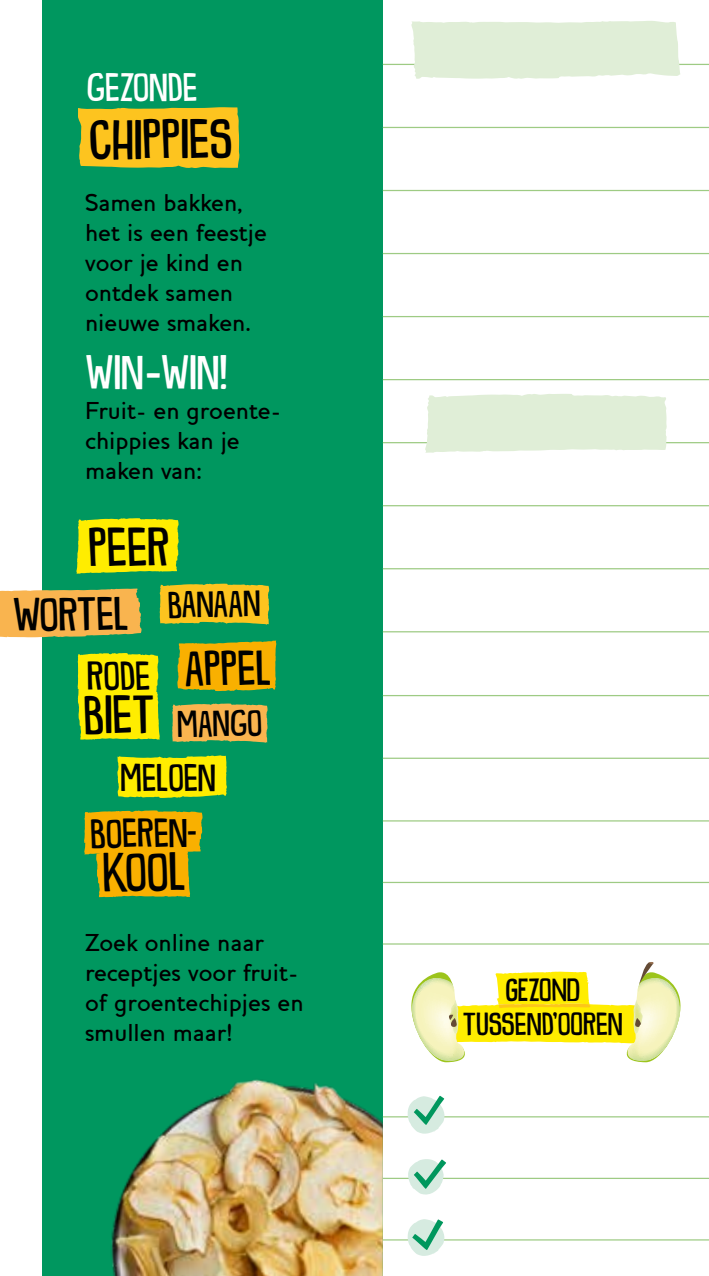
<style>
.page{position:relative;width:709px;height:1276px;background:#fff}
.page>*{position:absolute;margin:0;border:0;box-sizing:border-box;transform-origin:0 0}
.t1{font:49px "DK Snemand";letter-spacing:-.005em;color:#000}
.t2{font:48px "DK Snemand";color:#000}
.t3{font:47.25px "DK Snemand";color:#000}
.t4{font:43px "DK Snemand";color:#000}
.t5{font:42.5px "DK Snemand";color:#fff}
.t6{font:41.25px "DK Snemand";color:#000}
.t7{font:35.75px "DK Snemand";color:#000}
.t8{font:35px "DK Snemand";color:#fff}
.t9{font:34px "DK Snemand";color:#000}
.t10{font:32.5px "DK Snemand";color:#000}
.t11{font:28.25px/34px "DK Snemand";color:#000;text-align:center}
.t12{font:500 25px/30px "Houschka Alt";color:#000}
.s1{font-size:47.25px}
</style>
<div class="page">
<div style="left:43px;top:0;width:340px;height:1276px;background:#00975f"></div>
<img style="left:111px;top:1079px;width:272px;height:197px">
<hr style="left:383px;top:1116px;width:326px;height:1px;background:#9ecb84">
<hr style="left:383px;top:1177px;width:326px;height:2px;background:#9ecb84">
<hr style="left:383px;top:1239px;width:326px;height:1px;background:#9ecb84">
<hr style="left:383px;top:190px;width:326px;height:1px;background:#9ecb84">
<hr style="left:383px;top:127px;width:326px;height:1px;background:#9ecb84">
<hr style="left:383px;top:64px;width:326px;height:1px;background:#9ecb84">
<hr style="left:383px;top:442px;width:326px;height:1px;background:#9ecb84">
<hr style="left:383px;top:820px;width:326px;height:1px;background:#9ecb84">
<hr style="left:383px;top:695px;width:326px;height:1px;background:#9ecb84">
<hr style="left:383px;top:757px;width:326px;height:2px;background:#9ecb84">
<hr style="left:383px;top:882px;width:326px;height:1px;background:#9ecb84">
<hr style="left:383px;top:943px;width:326px;height:1px;background:#9ecb84">
<hr style="left:383px;top:316px;width:326px;height:1px;background:#9ecb84">
<hr style="left:383px;top:568px;width:326px;height:1px;background:#9ecb84">
<hr style="left:383px;top:253px;width:326px;height:1px;background:#9ecb84">
<hr style="left:383px;top:505px;width:326px;height:1px;background:#9ecb84">
<hr style="left:383px;top:379px;width:326px;height:1px;background:#9ecb84">
<hr style="left:383px;top:631px;width:326px;height:1px;background:#9ecb84">
<svg style="left:408px;top:1159px;width:38px;height:35px"></svg>
<svg style="left:407px;top:1095px;width:37px;height:38px"></svg>
<svg style="left:407px;top:1219px;width:37px;height:37px"></svg>
<svg style="left:425px;top:394px;width:242px;height:59px;background:#e2efda"></svg>
<svg style="left:411px;top:21px;width:269px;height:58px;background:#e2efd9"></svg>
<svg style="left:411px;top:962px;width:270px;height:100px"></svg>
<svg style="left:78px;top:107px;width:162px;height:61px;background:#efc122"></svg>
<svg style="left:117px;top:755px;width:110px;height:43px;background:#e7e508"></svg>
<svg style="left:76px;top:518px;width:103px;height:56px;background:#e8e508"></svg>
<svg style="left:160px;top:583px;width:109px;height:42px;background:#e5bf24"></svg>
<svg style="left:172px;top:703px;width:96px;height:40px;background:#e0b150"></svg>
<svg style="left:177px;top:640px;width:99px;height:51px;background:#e1ad08"></svg>
<svg style="left:0;top:588px;width:142px;height:49px;background:#e9b352"></svg>
<svg style="left:78px;top:653px;width:82px;height:87px;background:#f0e805"></svg>
<svg style="left:84px;top:810px;width:119px;height:87px;background:#d3ac0e"></svg>
<h3 class="t8" style="left:87px;top:63px;width:112px">GEZONDE</h3>
<h1 class="t1" style="left:89px;top:106px;width:145px">CHIPPIES</h1>
<p class="t12" style="left:85px;top:187px;width:183px">Samen bakken, het is een feestje voor je kind en ontdek samen nieuwe smaken.</p>
<h3 class="t5" style="left:85px;top:343px;width:144px">WIN<span class="s1">-</span>WIN!</h3>
<p class="t12" style="left:85px;top:395px;width:197px">Fruit- en groente&shy;chippies kan je maken van:</p>
<h2 class="t2" style="left:88px;top:515px;width:83px;rotate:-1deg">PEER</h2>
<h3 class="t6" style="left:12px;top:587px;width:117px;rotate:-1deg">WORTEL</h3>
<h3 class="t7" style="left:87px;top:652px;width:65px;rotate:-1deg">RODE</h3>
<h3 class="t3" style="left:83px;top:683px;width:72px;rotate:-1deg">BIET</h3>
<h3 class="t10" style="left:167px;top:583px;width:94px;rotate:-1deg">BANAAN</h3>
<h3 class="t4" style="left:184px;top:640px;width:88px;rotate:-1deg">APPEL</h3>
<h3 class="t10" style="left:177px;top:702px;width:86px;rotate:-1deg">MANGO</h3>
<h3 class="t9" style="left:121px;top:754px;width:97px">MELOEN</h3>
<h3 class="t7" style="left:90px;top:810px;width:117px;rotate:-1deg">BOEREN-</h3>
<h3 class="t3" style="left:102px;top:840px;width:85px;rotate:-1deg">KOOL</h3>
<p class="t12" style="left:85px;top:927px;width:220px">Zoek online naar receptjes voor fruit&shy;of groentechipjes en smullen maar!</p>
<p class="t11" style="left:463px;top:970px;width:161px">GEZOND<br>TUSSEND’OOREN</p>
</div>
